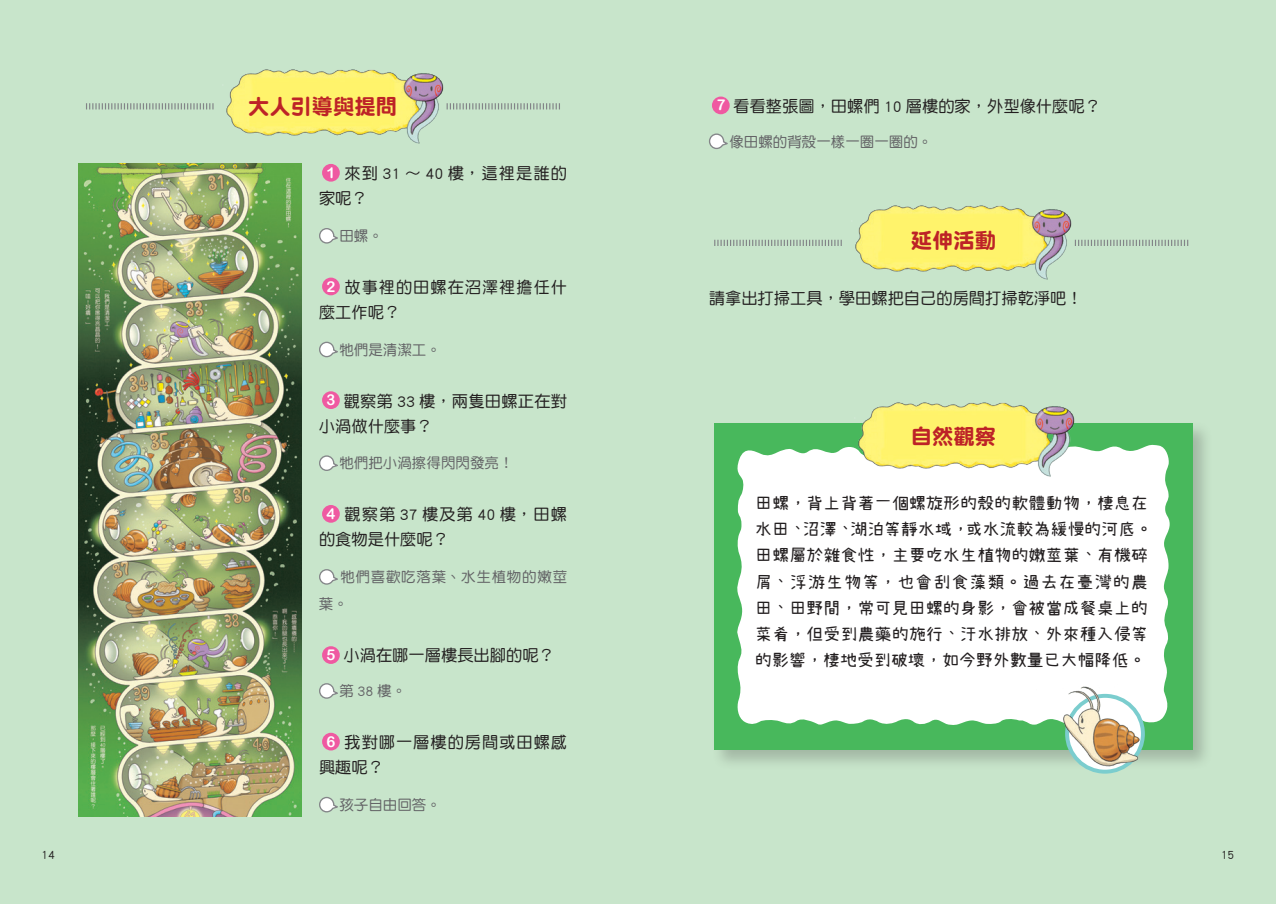
<style>
.page{position:relative;width:1276px;height:904px;background:#c8e5cb}
.page>*{position:absolute;margin:0;border:0;box-sizing:border-box;transform-origin:0 0}
.t1{font:21.25px "DF Yuan Std W9";color:#bd2327}
.t2{font:17.5px/26.2px "cjk Fonts";letter-spacing:-.025em;color:#231f20}
.t3{font:16.25px/25.1px "DF Yuan Std W5";color:#231f20}
.t4{font:16.25px/25.1px "DF Yuan Std W5";letter-spacing:.06em;color:#231f20}
.t5{font:16.25px/25.1px "DF Yuan Std W5";letter-spacing:.065em;color:#231f20}
.t6{font:14.5px "DF Yuan Std W5";color:#636366}
.t7{font:14.5px/27px "DF Yuan Std W5";letter-spacing:.05em;color:#636366}
.t8{font:12.5px "DF Yuan Std W5";color:#231f20}
.s1{font-family:"Arial Rounded MT Bold";font-size:15px;color:#fff}
</style>
<div class="page">
<div style="left:711px;top:420px;width:502px;height:350px;background:#231f20;opacity:.23"></div>
<div style="left:714px;top:423px;width:478px;height:326px;background:#48b85c"></div>
<div style="left:737px;top:444px;width:432px;height:281px;background:#fff"></div>
<img style="left:855px;top:205px;width:228px;height:75px">
<img style="left:851px;top:402px;width:236px;height:84px">
<svg style="left:714px;top:240px;width:128px;height:6px"></svg>
<svg style="left:1075px;top:240px;width:113px;height:6px"></svg>
<img style="left:226px;top:69px;width:228px;height:75px">
<svg style="left:86px;top:103px;width:127px;height:6px"></svg>
<svg style="left:446px;top:103px;width:114px;height:6px"></svg>
<div style="left:712px;top:97px;width:17px;height:17px;background:#ef59a1;border-radius:50%"></div>
<svg style="left:709px;top:133px;width:19px;height:16px"></svg>
<img style="left:1036px;top:673px;width:114px;height:101px">
<img style="left:78px;top:163px;width:224px;height:653px">
<div style="left:322px;top:164px;width:18px;height:18px;background:#ef59a1;border-radius:50%"></div>
<svg style="left:319px;top:228px;width:19px;height:16px"></svg>
<div style="left:322px;top:277px;width:18px;height:18px;background:#ef59a1;border-radius:50%"></div>
<svg style="left:319px;top:341px;width:19px;height:17px"></svg>
<div style="left:322px;top:391px;width:18px;height:18px;background:#ef59a1;border-radius:50%"></div>
<svg style="left:319px;top:455px;width:19px;height:16px"></svg>
<div style="left:322px;top:505px;width:18px;height:17px;background:#ef59a1;border-radius:50%"></div>
<svg style="left:319px;top:569px;width:19px;height:16px"></svg>
<div style="left:322px;top:646px;width:18px;height:18px;background:#ef59a1;border-radius:50%"></div>
<svg style="left:319px;top:683px;width:19px;height:16px"></svg>
<div style="left:322px;top:732px;width:18px;height:18px;background:#ef59a1;border-radius:50%"></div>
<svg style="left:319px;top:796px;width:19px;height:17px"></svg>
<p class="t1" style="left:248px;top:95px;width:150px">大人引導與提問</p>
<p class="t3" style="left:716px;top:93px;width:386px"><span class="s1">7</span> 看看整張圖，田螺們 10 層樓的家，外型像什麼呢？</p>
<p class="t6" style="left:729px;top:133px;width:205px">像田螺的背殼一樣一圈一圈的。</p>
<p class="t5" style="left:319px;top:160px;width:250px;text-indent:7px"><span class="s1">1</span> 來到 31 ～ 40 樓，這裡是誰的家呢？</p>
<p class="t6" style="left:339px;top:228px;width:45px">田螺。</p>
<p class="t4" style="left:319px;top:274px;width:250px;text-indent:8px"><span class="s1">2</span> 故事裡的田螺在沼澤裡擔任什麼工作呢？</p>
<p class="t6" style="left:339px;top:341px;width:103px">牠們是清潔工。</p>
<p class="t3" style="left:319px;top:388px;width:250px;text-indent:8px"><span class="s1">3</span> 觀察第 33 樓，兩隻田螺正在對小渦做什麼事？</p>
<p class="t6" style="left:339px;top:455px;width:176px">牠們把小渦擦得閃閃發亮！</p>
<p class="t3" style="left:319px;top:501px;width:250px;text-indent:7px"><span class="s1">4</span> 觀察第 37 樓及第 40 樓，田螺的食物是什麼呢？</p>
<p class="t7" style="left:319px;top:563px;width:250px;text-indent:21px">牠們喜歡吃落葉、水生植物的嫩莖葉。</p>
<p class="t3" style="left:326px;top:642px;width:230px"><span class="s1">5</span> 小渦在哪一層樓長出腳的呢？</p>
<p class="t6" style="left:339px;top:683px;width:68px">第 38 樓。</p>
<p class="t4" style="left:319px;top:729px;width:250px;text-indent:8px"><span class="s1">6</span> 我對哪一層樓的房間或田螺感興趣呢？</p>
<p class="t6" style="left:339px;top:796px;width:103px">孩子自由回答。</p>
<p class="t1" style="left:911px;top:228px;width:86px">延伸活動</p>
<p class="t3" style="left:709px;top:285px;width:375px">請拿出打掃工具，學田螺把自己的房間打掃乾淨吧！</p>
<p class="t1" style="left:911px;top:425px;width:86px">自然觀察</p>
<p class="t2" style="left:755px;top:491px;width:399px">田螺，背上背著一個螺旋形的殼的軟體動物，棲息在水田、沼澤、湖泊等靜水域，或水流較為緩慢的河底。田螺屬於雜食性，主要吃水生植物的嫩莖葉、有機碎屑、浮游生物等，也會刮食藻類。過去在臺灣的農田、田野間，常可見田螺的身影，會被當成餐桌上的菜肴，但受到農藥的施行、汙水排放、外來種入侵等的影響，棲地受到破壞，如今野外數量已大幅降低。</p>
<p class="t8" style="left:41px;top:847px;width:15px">14</p>
<p class="t8" style="left:1220px;top:847px;width:15px">15</p>
</div>
